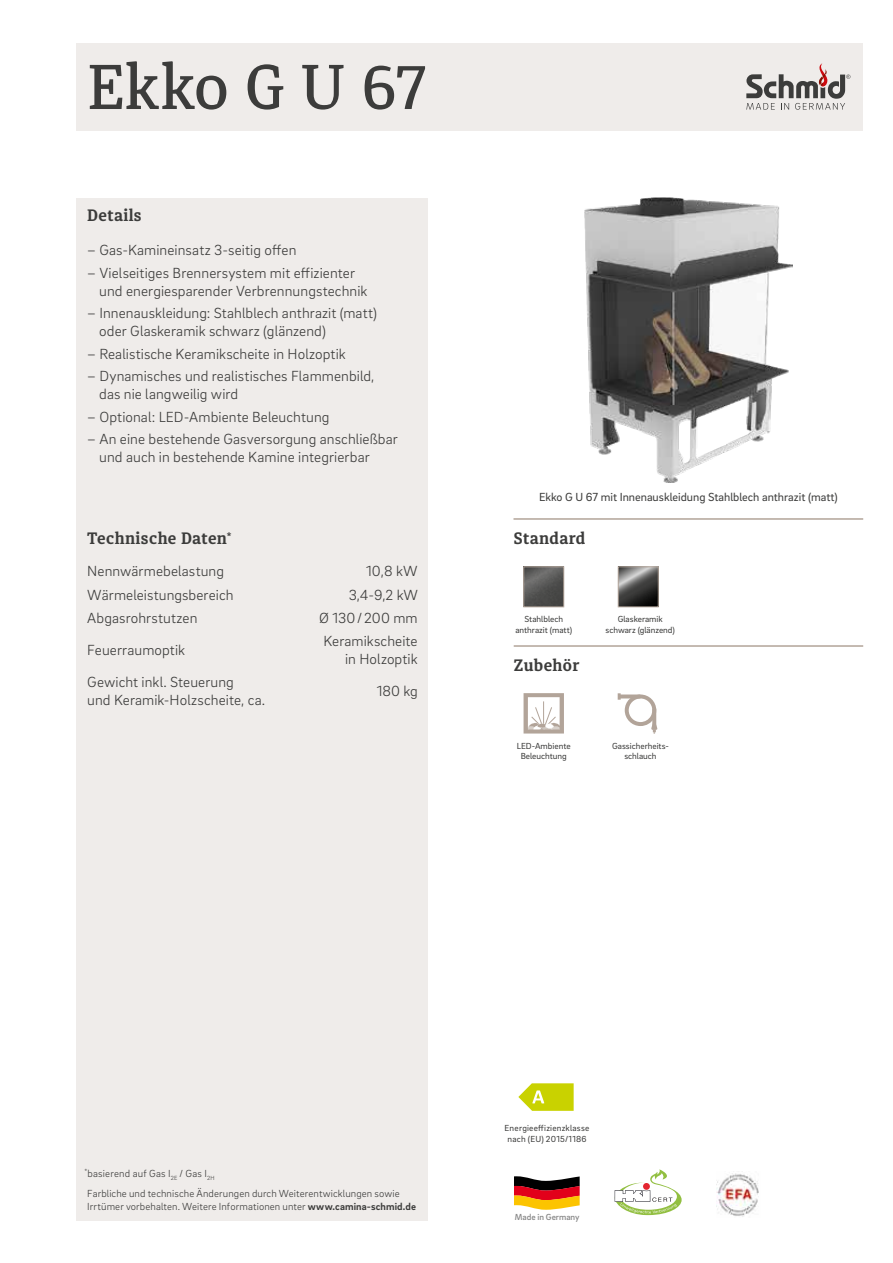
<style>
.page{position:relative;width:893px;height:1263px;background:#fff}
.page>*{position:absolute;margin:0;border:0;box-sizing:border-box;transform-origin:0 0}
.t1{font:500 63px "Diaria Pro";letter-spacing:-.015em;color:#3c3c3b}
.t2{font:700 16.5px "Diaria Pro";letter-spacing:.025em;color:#3c3c3b}
.t3{font:300 15px/23.4px "Brix Sans";letter-spacing:.005em;color:#3c3c3b}
.t4{font:12px "Brix Sans";color:#3c3c3b}
.t5{font:300 10.5px/12.6px "Brix Sans";letter-spacing:.01em;color:#3c3c3b}
.t6{font:9px/10.8px "Brix Sans";color:#3c3c3b;text-align:center}
.t7{font:9px/10.8px "Brix Sans";letter-spacing:.025em;color:#3c3c3b;text-align:center}
.t8{font:500 9px "Brix Sans";color:#878787}
.s1{font-weight:700}
</style>
<div class="page">
<div style="left:77px;top:198px;width:351px;height:1022px;background:#efecea"></div>
<div style="left:77px;top:43px;width:786px;height:87px;background:#efecea"></div>
<svg style="left:746px;top:63px;width:104px;height:47px"></svg>
<svg style="left:514px;top:1176px;width:66px;height:34px;background:#af6030"></svg>
<svg style="left:615px;top:1169px;width:67px;height:46px"></svg>
<img style="left:716px;top:1173px;width:43px;height:44px">
<img style="left:526px;top:569px;width:36px;height:36px">
<div style="left:524px;top:567px;width:40px;height:40px;border:1px solid #b2a499"></div>
<img style="left:584px;top:198px;width:209px;height:284px">
<hr style="left:513px;top:518px;width:350px;height:2px;background:#b2a499">
<svg style="left:518px;top:1083px;width:56px;height:28px;background:#d3da31"></svg>
<svg style="left:524px;top:693px;width:40px;height:40px"></svg>
<img style="left:620px;top:569px;width:36px;height:36px">
<div style="left:618px;top:567px;width:40px;height:40px;border:1px solid #b2a499"></div>
<hr style="left:514px;top:645px;width:349px;height:2px;background:#b2a499">
<svg style="left:618px;top:693px;width:40px;height:41px"></svg>
<h1 class="t1" style="left:87px;top:49px;width:342px">Ekko G U 67</h1>
<p class="t2" style="left:87px;top:205px;width:56px">Details</p>
<p class="t3" style="left:87px;top:238px;width:211px">– Gas-Kamineinsatz 3-seitig offen</p>
<p class="t3" style="left:99px;top:263px;width:270px;line-height:18px;text-indent:-12px">– Vielseitiges Brennersystem mit effizienter und energiesparender Verbrennungstechnik</p>
<p class="t3" style="left:99px;top:304px;width:279px;line-height:18px;text-indent:-12px">– Innenauskleidung: Stahlblech anthrazit (matt) oder Glaskeramik schwarz (glänzend)</p>
<p class="t3" style="left:87px;top:341px;width:260px">– Realistische Keramikscheite in Holzoptik</p>
<p class="t3" style="left:99px;top:367px;width:277px;line-height:18px;text-indent:-12px">– Dynamisches und realistisches Flammenbild, das nie langweilig wird</p>
<p class="t3" style="left:87px;top:404px;width:244px">– Optional: LED-Ambiente Beleuchtung</p>
<p class="t3" style="left:99px;top:430px;width:300px;line-height:18px;text-indent:-12px">– An eine bestehende Gasversorgung anschließbar und auch in bestehende Kamine integrierbar</p>
<p class="t2" style="left:87px;top:528px;width:146px">Technische Daten<sup>*</sup></p>
<p class="t3" style="left:87px;top:559px;width:148px">Nennwärmebelastung<br>Wärmeleistungsbereich<br>Abgasrohrstutzen</p>
<p class="t3" style="left:87px;top:634px;width:148px;line-height:32px">Feuerraumoptik<br>Gewicht inkl. Steuerung</p>
<p class="t3" style="left:87px;top:688px;width:180px">und Keramik-Holzscheite, ca.</p>
<p class="t3" style="left:319px;top:559px;width:100px;text-align:right">10,8 kW<br>3,4-9,2 kW<br>Ø 130/200 mm<br>Keramikscheite</p>
<p class="t3" style="left:345px;top:643px;width:74px;line-height:32px;text-align:right">in Holzoptik<br>180 kg</p>
<p class="t4" style="left:539px;top:489px;width:300px">Ekko G U 67 mit Innenauskleidung Stahlblech anthrazit (matt)</p>
<p class="t2" style="left:514px;top:528px;width:73px">Standard</p>
<p class="t6" style="left:515px;top:613px;width:58px">Stahlblech anthrazit (matt)</p>
<p class="t6" style="left:605px;top:613px;width:71px">Glaskeramik schwarz (glänzend)</p>
<p class="t2" style="left:514px;top:655px;width:67px">Zubehör</p>
<p class="t6" style="left:517px;top:740px;width:55px">LED-Ambiente<br>Beleuchtung</p>
<p class="t6" style="left:612px;top:740px;width:58px">Gassicherheits&shy;schlauch</p>
<p class="t5" style="left:85px;top:1166px;width:131px"><sup>*</sup>basierend auf Gas I<sub>2E</sub> / Gas I<sub>2H</sub></p>
<p class="t5" style="left:87px;top:1187px;width:330px">Farbliche und technische Änderungen durch Weiterentwicklungen sowie<br>Irrtümer vorbehalten. Weitere Informationen unter <span class="s1">www.camina-schmid.de</span></p>
<p class="t7" style="left:505px;top:1122px;width:86px">Energieeffizienzklasse nach (EU) 2015/1186</p>
<p class="t8" style="left:515px;top:1211px;width:66px">Made in Germany</p>
</div>
